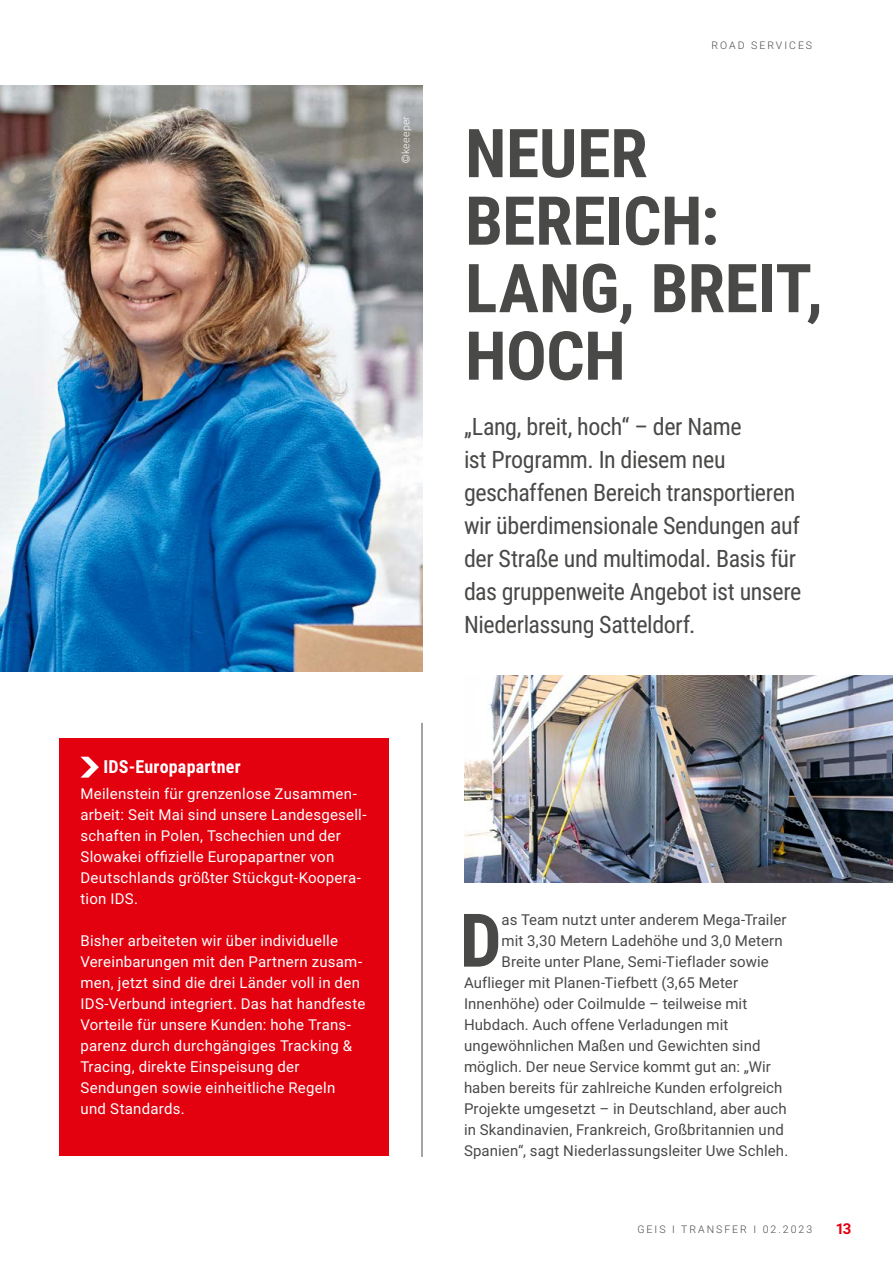
<style>
.page{position:relative;width:893px;height:1263px;background:#fff}
.page>*{position:absolute;margin:0;border:0;box-sizing:border-box;transform-origin:0 0}
.t1{font:700 74.1px "Roboto Condensed";color:#494948}
.t2{font:700 67.5px/67.5px "Roboto Condensed";letter-spacing:-.005em;color:#494948}
.t3{font:24px/33px "Roboto Condensed";letter-spacing:-.015em;color:#494948}
.t4{font:700 18px "Roboto Condensed";letter-spacing:.01em;color:#fff}
.t5{font:15px/21px "Roboto";letter-spacing:.015em;color:#fff}
.t6{font:15px "Roboto";letter-spacing:.01em;color:#494948}
.t7{font:700 15px "Roboto";color:#e3000f}
.t8{font:300 10.5px "Roboto";letter-spacing:.19em;color:#494948}
.t9{font:300 10.5px "Roboto";letter-spacing:.03em;color:#fff}
.s1{font-family:"Helvetica Neue LT Std"}
</style>
<div class="page">
<img style="left:0;top:85px;width:422px;height:587px">
<hr style="left:422px;top:723px;width:1px;height:434px;background:#494948">
<img style="left:464px;top:676px;width:429px;height:207px">
<div style="left:59px;top:738px;width:330px;height:418px;background:#e3000f"></div>
<svg style="left:80px;top:757px;width:19px;height:21px"></svg>
<p class="t9" style="left:399px;top:163px;width:48px;rotate:-90deg"><span class="s1">©</span>keeeper</p>
<p class="t4" style="left:103px;top:754px;width:139px">IDS-Europapartner</p>
<p class="t5" style="left:80px;top:782px;width:288px">Meilenstein für grenzenlose Zusammen&shy;arbeit: Seit Mai sind unsere Landesgesell&shy;schaften in Polen, Tschechien und der Slowakei offizielle Europapartner von Deutschlands größter Stückgut-Koopera&shy;tion IDS.</p>
<p class="t5" style="left:80px;top:929px;width:286px">Bisher arbeiteten wir über individuelle Vereinbarungen mit den Partnern zusam&shy;men, jetzt sind die drei Länder voll in den IDS-Verbund integriert. Das hat handfeste Vorteile für unsere Kunden: hohe Trans&shy;parenz durch durchgängiges Tracking &amp; Tracing, direkte Einspeisung der Sendungen sowie einheitliche Regeln<br>und Standards.</p>
<p class="t8" style="left:711px;top:38px;width:102px">ROAD SERVICES</p>
<h2 class="t2" style="left:465px;top:117px;width:359px">NEUER<br>BEREICH:<br>LANG, BREIT,<br>HOCH</h2>
<h3 class="t3" style="left:464px;top:409px;width:339px">„Lang, breit, hoch“ – der Name<br>ist Programm. In diesem neu geschaffenen Bereich transportieren wir überdimensionale Sendungen auf der Straße und multimodal. Basis für das gruppenweite Angebot ist unsere Niederlassung Satteldorf.</h3>
<h1 class="t1" style="left:460px;top:888px;width:43px">D</h1>
<p class="t6" style="left:502px;top:909px;width:286px">as Team nutzt unter anderem Mega-Trailer</p>
<p class="t6" style="left:502px;top:930px;width:283px">mit 3,30 Metern Ladehöhe und 3,0 Metern</p>
<p class="t6" style="left:502px;top:951px;width:269px">Breite unter Plane, Semi-Tieflader sowie</p>
<p class="t6" style="left:464px;top:972px;width:276px">Auflieger mit Planen-Tiefbett (3,65 Meter</p>
<p class="t6" style="left:464px;top:993px;width:285px">Innenhöhe) oder Coilmulde – teilweise mit</p>
<p class="t6" style="left:464px;top:1014px;width:266px">Hubdach. Auch offene Verladungen mit</p>
<p class="t6" style="left:464px;top:1035px;width:298px">ungewöhnlichen Maßen und Gewichten sind</p>
<p class="t6" style="left:464px;top:1056px;width:308px">möglich. Der neue Service kommt gut an: „Wir</p>
<p class="t6" style="left:464px;top:1077px;width:320px">haben bereits für zahlreiche Kunden erfolgreich</p>
<p class="t6" style="left:464px;top:1098px;width:324px">Projekte umgesetzt – in Deutschland, aber auch</p>
<p class="t6" style="left:464px;top:1119px;width:321px">in Skandinavien, Frankreich, Großbritannien und</p>
<p class="t6" style="left:464px;top:1140px;width:326px">Spanien“, sagt Niederlassungsleiter Uwe Schleh.</p>
<p class="t8" style="left:637px;top:1221px;width:176px">GEIS I TRANSFER I 02.2023</p>
<p class="t7" style="left:836px;top:1218px;width:17px">13</p>
</div>
